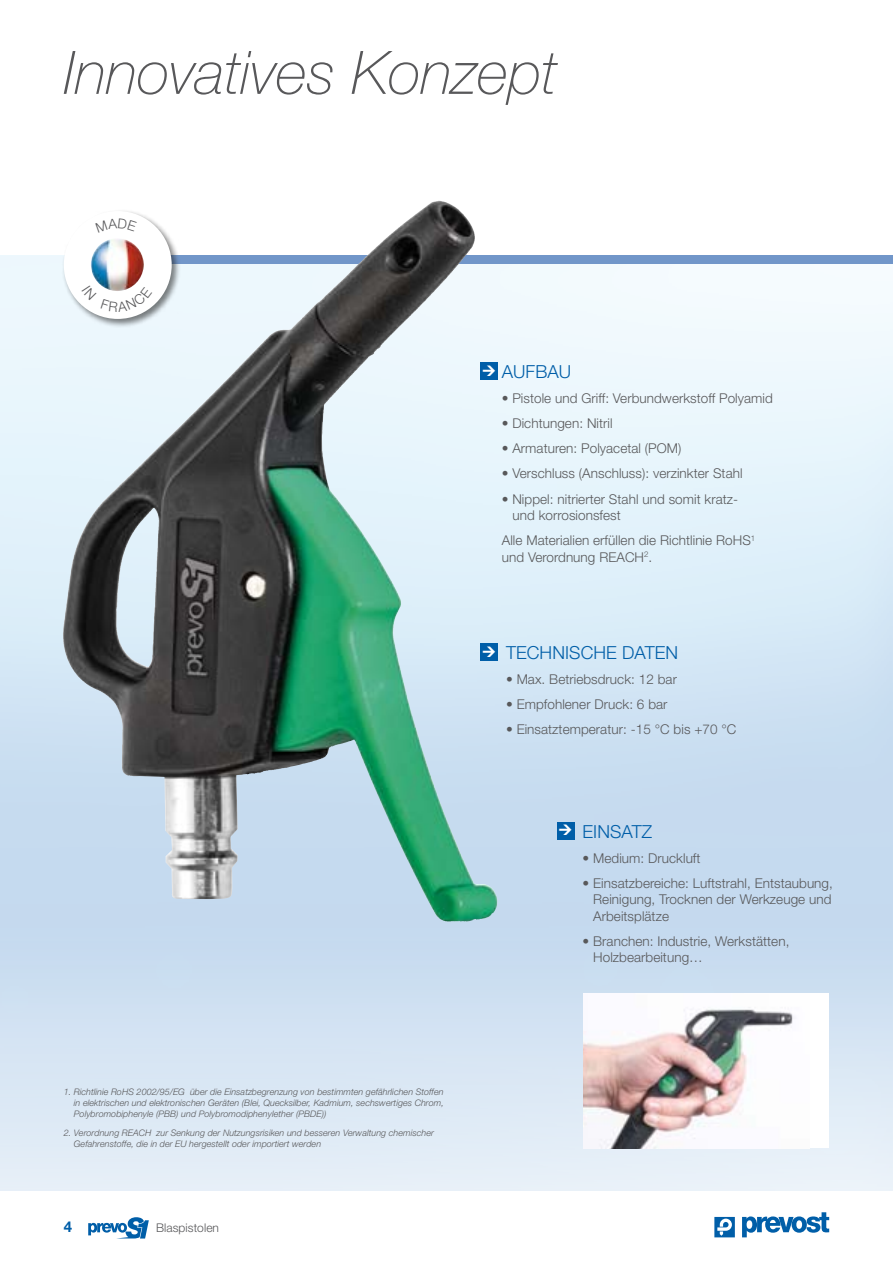
<style>
.page{position:relative;width:893px;height:1263px;background:#fff}
.page>*{position:absolute;margin:0;border:0;box-sizing:border-box;transform-origin:0 0}
.t1{font:italic 100 60px "Helvetica Neue LT Std";color:#58585a}
.t2{font:300 18px "Helvetica Neue LT Std";letter-spacing:.005em;color:#005ea8}
.t3{font:700 15px "Helvetica Neue LT Std";color:#005ea8}
.t4{font:300 13.5px/16.5px "Helvetica Neue LT Std";letter-spacing:.005em;color:#58585a}
.t5{font:300 12px "Helvetica Neue LT Std";color:#58585a}
.t6{font:italic 300 9px/10.8px "Helvetica Neue LT Std";letter-spacing:.005em;color:#58585a;text-align:justify}
</style>
<div class="page">
<img style="left:0;top:264px;width:893px;height:584px">
<svg style="left:0;top:848px;width:893px;height:343px"></svg>
<div style="left:0;top:255px;width:893px;height:9px;background:#7196c9"></div>
<svg style="left:714px;top:1217px;width:21px;height:20px"></svg>
<svg style="left:742px;top:1212px;width:87px;height:25px"></svg>
<div style="left:583px;top:994px;width:246px;height:154px;background:#fff"></div>
<img style="left:583px;top:1007px;width:211px;height:141px">
<svg style="left:88px;top:1217px;width:61px;height:21px"></svg>
<div style="left:480px;top:363px;width:17px;height:17px;background:#005ea8"></div>
<div style="left:480px;top:644px;width:17px;height:17px;background:#005ea8"></div>
<div style="left:557px;top:822px;width:17px;height:17px;background:#005ea8"></div>
<img style="left:305px;top:201px;width:133px;height:114px">
<div style="left:61px;top:208px;width:119px;height:120px;background:#000;opacity:.5"></div>
<div style="left:64px;top:211px;width:108px;height:108px;background:#fff;border-radius:50%"></div>
<svg style="left:74px;top:218px;width:87px;height:95px"></svg>
<h1 class="t1" style="left:64px;top:38px;width:495px">Innovatives Konzept</h1>
<h2 class="t2" style="left:502px;top:361px;width:71px">Aufbau</h2>
<p class="t4" style="left:502px;top:390px;width:273px">• Pistole und Griff: Verbundwerkstoff Polyamid</p>
<p class="t4" style="left:502px;top:415px;width:112px">• Dichtungen: Nitril</p>
<p class="t4" style="left:502px;top:440px;width:181px">• Armaturen: Polyacetal (POM)</p>
<p class="t4" style="left:502px;top:465px;width:242px">• Verschluss (Anschluss): verzinkter Stahl</p>
<p class="t4" style="left:512px;top:490px;width:227px;text-indent:-11px">• Nippel: nitrierter Stahl und somit kratz&shy;und korrosionsfest</p>
<p class="t4" style="left:502px;top:532px;width:255px">Alle Materialien erfüllen die Richtlinie RoHS<sup>1 </sup>und Verordnung REACH<sup>2</sup>.</p>
<h2 class="t2" style="left:506px;top:642px;width:174px">Tech nisch e Daten</h2>
<p class="t4" style="left:506px;top:671px;width:172px">• Max. Betriebsdruck: 12 bar</p>
<p class="t4" style="left:506px;top:696px;width:163px">• Empfohlener Druck: 6 bar</p>
<p class="t4" style="left:506px;top:721px;width:232px">• Einsatztemperatur: -15 °C bis +70 °C</p>
<p class="t6" style="left:74px;top:1086px;width:372px;text-indent:-10px">1. Richtlinie RoHS 2002/95/EG über die Einsatzbegrenzung von bestimmten gefährlichen Stoffen in elektrischen und elektronischen Geräten (Blei, Quecksilber, Kadmium, sechswertiges Chrom, Polybromobiphenyle (PBB) und Polybromodiphenylether (PBDE))</p>
<p class="t6" style="left:74px;top:1127px;width:361px;text-indent:-10px">2. Verordnung REACH zur Senkung der Nutzungsrisiken und besseren Verwaltung chemischer<br>Gefahrenstoffe, die in der EU hergestellt oder importiert werden</p>
<p class="t3" style="left:64px;top:1218px;width:10px">4</p>
<p class="t5" style="left:156px;top:1221px;width:64px">Blaspistolen</p>
<h2 class="t2" style="left:583px;top:820px;width:71px">Einsatz</h2>
<p class="t4" style="left:583px;top:849px;width:119px">• Medium: Druckluft</p>
<p class="t4" style="left:593px;top:874px;width:241px;text-align:justify;text-indent:-11px">• Einsatzbereiche: Luftstrahl, Entstaubung, Reinigung, Trocknen der Werkzeuge und Arbeitsplätze</p>
<p class="t4" style="left:593px;top:932px;width:198px;text-indent:-11px">• Branchen: Industrie, Werkstätten,<br>Holzbearbeitung…</p>
</div>
